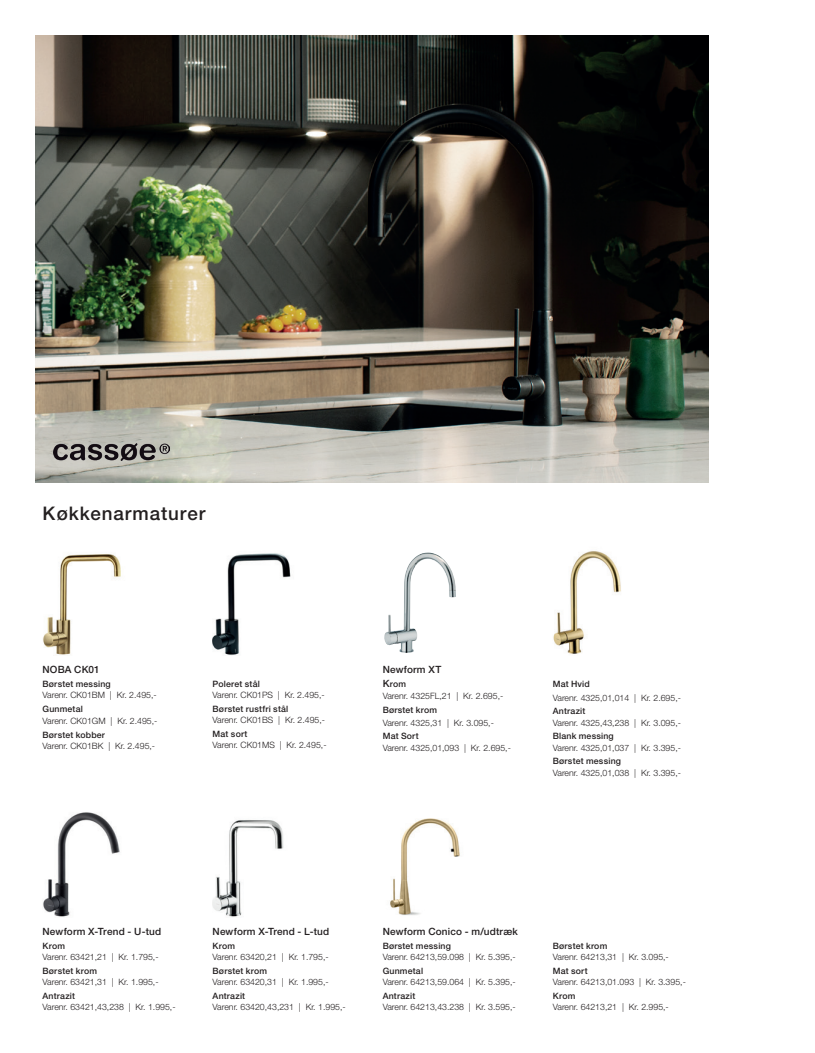
<style>
.page{position:relative;width:815px;height:1053px;background:#fff}
.page>*{position:absolute;margin:0;border:0;box-sizing:border-box;transform-origin:0 0}
.t1{font:500 18.75px "Helvetica Neue LT Pro";letter-spacing:.05em;color:#231f20}
.t2{font:500 10px "Helvetica Neue LT Std";letter-spacing:.015em;color:#231f20}
.t3{font:300 8.75px/12.5px "Helvetica Neue LT Std";color:#231f20}
.t4{font:500 8.75px "Helvetica Neue LT Std";letter-spacing:.02em;color:#231f20}
.s1{font-weight:500;font-size:10px}
.s2{font-weight:500}
</style>
<div class="page">
<img style="left:35px;top:35px;width:674px;height:447px">
<img style="left:53px;top:443px;width:116px;height:18px">
<img style="left:213px;top:820px;width:71px;height:97px">
<img style="left:43px;top:812px;width:77px;height:105px">
<img style="left:43px;top:554px;width:78px;height:101px">
<img style="left:384px;top:552px;width:72px;height:101px">
<img style="left:213px;top:553px;width:78px;height:102px">
<img style="left:553px;top:551px;width:68px;height:103px">
<img style="left:390px;top:818px;width:70px;height:97px">
<h1 class="t1" style="left:43px;top:502px;width:164px">Køkkenarmaturer</h1>
<p class="t2" style="left:43px;top:663px;width:59px">NOBA CK01</p>
<p class="t4" style="left:43px;top:678px;width:70px">Børstet messing</p>
<p class="t3" style="left:43px;top:688px;width:116px">Varenr. CK01BM | Kr. 2.495,-</p>
<p class="t4" style="left:43px;top:703px;width:42px">Gunmetal</p>
<p class="t3" style="left:43px;top:714px;width:116px">Varenr. CK01GM | Kr. 2.495,-</p>
<p class="t4" style="left:43px;top:729px;width:64px">Børstet kobber</p>
<p class="t3" style="left:43px;top:739px;width:114px">Varenr. CK01BK | Kr. 2.495,-</p>
<p class="t4" style="left:213px;top:678px;width:49px">Poleret stål</p>
<p class="t3" style="left:213px;top:688px;width:114px">Varenr. CK01PS | Kr. 2.495,-</p>
<p class="t4" style="left:213px;top:703px;width:77px">Børstet rustfri stål</p>
<p class="t3" style="left:213px;top:713px;width:114px">Varenr. CK01BS | Kr. 2.495,-</p>
<p class="t4" style="left:213px;top:728px;width:36px">Mat sort</p>
<p class="t3" style="left:213px;top:738px;width:115px">Varenr. CK01MS | Kr. 2.495,-</p>
<p class="t2" style="left:383px;top:663px;width:60px">Newform XT</p>
<p class="t3" style="left:383px;top:677px;width:122px"><span class="s1">K</span><span class="s2">rom<br></span>Varenr. 4325FL,21 | Kr. 2.695,-</p>
<p class="t4" style="left:383px;top:704px;width:56px">Børstet krom</p>
<p class="t3" style="left:383px;top:716px;width:113px">Varenr. 4325,31 | Kr. 3.095,-</p>
<p class="t4" style="left:383px;top:731px;width:38px">Mat Sort</p>
<p class="t3" style="left:383px;top:741px;width:130px">Varenr. 4325,01,093 | Kr. 2.695,-</p>
<p class="t4" style="left:553px;top:678px;width:39px">Mat Hvid</p>
<p class="t3" style="left:553px;top:691px;width:130px">Varenr. 4325,01,014 | Kr. 2.695,-</p>
<p class="t4" style="left:553px;top:706px;width:34px">Antrazit</p>
<p class="t3" style="left:553px;top:716px;width:130px">Varenr. 4325,43,238 | Kr. 3.095,-</p>
<p class="t4" style="left:553px;top:731px;width:63px">Blank messing</p>
<p class="t3" style="left:553px;top:741px;width:130px">Varenr. 4325,01,037 | Kr. 3.395,-</p>
<p class="t4" style="left:553px;top:756px;width:70px">Børstet messing</p>
<p class="t3" style="left:553px;top:766px;width:130px">Varenr. 4325,01,038 | Kr. 3.395,-</p>
<p class="t2" style="left:43px;top:925px;width:120px">Newform X-Trend - U-tud</p>
<p class="t4" style="left:43px;top:940px;width:24px">Krom</p>
<p class="t3" style="left:43px;top:950px;width:118px">Varenr. 63421,21 | Kr. 1.795,-</p>
<p class="t4" style="left:43px;top:965px;width:56px">Børstet krom</p>
<p class="t3" style="left:43px;top:975px;width:118px">Varenr. 63421,31 | Kr. 1.995,-</p>
<p class="t4" style="left:43px;top:990px;width:34px">Antrazit</p>
<p class="t3" style="left:43px;top:1000px;width:135px">Varenr. 63421,43,238 | Kr. 1.995,-</p>
<p class="t2" style="left:213px;top:925px;width:118px">Newform X-Trend - L-tud</p>
<p class="t4" style="left:213px;top:940px;width:24px">Krom</p>
<p class="t3" style="left:213px;top:950px;width:118px">Varenr. 63420,21 | Kr. 1.795,-</p>
<p class="t4" style="left:213px;top:965px;width:56px">Børstet krom</p>
<p class="t3" style="left:213px;top:975px;width:118px">Varenr. 63420,31 | Kr. 1.995,-</p>
<p class="t4" style="left:213px;top:990px;width:34px">Antrazit</p>
<p class="t3" style="left:213px;top:1000px;width:135px">Varenr. 63420,43,231 | Kr. 1.995,-</p>
<p class="t2" style="left:383px;top:925px;width:137px">Newform Conico - m/udtræk</p>
<p class="t4" style="left:383px;top:940px;width:70px">Børstet messing</p>
<p class="t3" style="left:383px;top:950px;width:135px">Varenr. 64213,59.098 | Kr. 5.395,-</p>
<p class="t4" style="left:383px;top:965px;width:42px">Gunmetal</p>
<p class="t3" style="left:383px;top:975px;width:135px">Varenr. 64213,59.064 | Kr. 5.395,-</p>
<p class="t4" style="left:383px;top:990px;width:34px">Antrazit</p>
<p class="t3" style="left:383px;top:1000px;width:135px">Varenr. 64213,43.238 | Kr. 3.595,-</p>
<p class="t4" style="left:553px;top:940px;width:56px">Børstet krom</p>
<p class="t3" style="left:553px;top:950px;width:118px">Varenr. 64213,31 | Kr. 3.095,-</p>
<p class="t4" style="left:553px;top:965px;width:36px">Mat sort</p>
<p class="t3" style="left:553px;top:975px;width:135px">Varenr. 64213,01.093 | Kr. 3.395,-</p>
<p class="t4" style="left:553px;top:990px;width:24px">Krom</p>
<p class="t3" style="left:553px;top:1000px;width:118px">Varenr. 64213,21 | Kr. 2.995,-</p>
</div>
